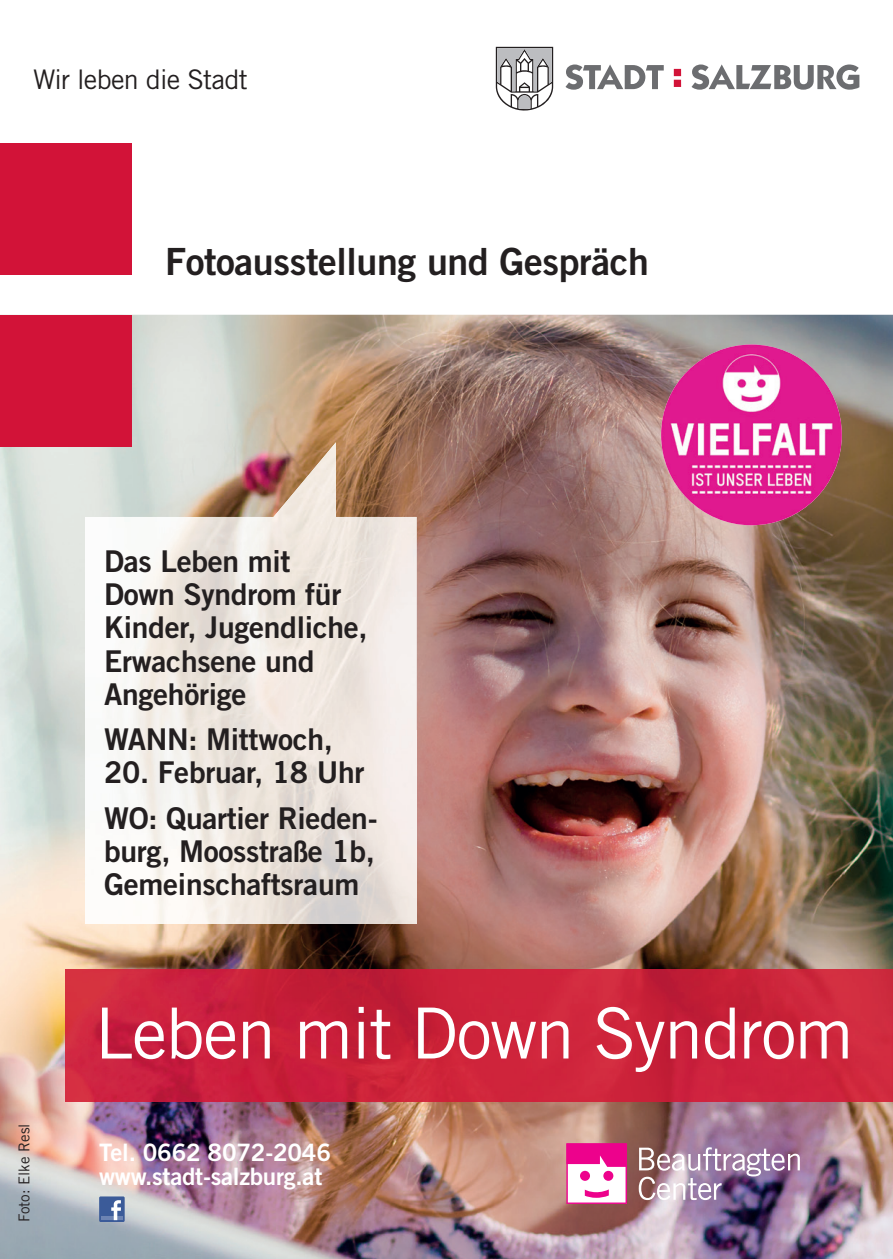
<style>
.page{position:relative;width:893px;height:1259px;background:#fff}
.page>*{position:absolute;margin:0;border:0;box-sizing:border-box;transform-origin:0 0}
.t1{font:70.5px "Trade Gothic";letter-spacing:-.025em;color:#fff}
.t2{font:37.5px "Trade Gothic Bold Two";letter-spacing:-.01em;color:#231f20}
.t3{font:30px/33px "Trade Gothic Bold Two";letter-spacing:-.01em;color:#231f20}
.t4{font:27px "Trade Gothic";letter-spacing:-.025em;color:#231f20}
.t5{font:24px/24px "Trade Gothic Bold Two";letter-spacing:-.01em;color:#fff}
.t6{font:15px "Trade Gothic";color:#231f20}
</style>
<div class="page">
<img style="left:0;top:315px;width:893px;height:944px">
<svg style="left:496px;top:47px;width:57px;height:64px"></svg>
<svg style="left:565px;top:64px;width:99px;height:26px"></svg>
<div style="left:674px;top:80px;width:7px;height:7px;background:#d21338"></div>
<div style="left:674px;top:69px;width:7px;height:7px;background:#d21338"></div>
<svg style="left:692px;top:64px;width:167px;height:26px"></svg>
<div style="left:0;top:144px;width:132px;height:131px;background:#d21338"></div>
<img style="left:661px;top:344px;width:181px;height:181px;border-radius:90px">
<img style="left:85px;top:442px;width:332px;height:481px">
<div style="left:99px;top:1196px;width:26px;height:26px;background:#3b5b99"></div>
<hr style="left:101px;top:1216px;width:22px;height:4px;background:#6d84b3">
<svg style="left:111px;top:1200px;width:10px;height:20px"></svg>
<img style="left:66px;top:969px;width:827px;height:132px">
<svg style="left:566px;top:1143px;width:61px;height:61px"></svg>
<img style="left:639px;top:1147px;width:161px;height:53px">
<div style="left:0;top:315px;width:132px;height:131px;background:#d21338"></div>
<p class="t4" style="left:33px;top:63px;width:216px">Wir leben die Stadt</p>
<p class="t2" style="left:165px;top:239px;width:485px">Fotoausstellung und Gespräch</p>
<p class="t3" style="left:104px;top:545px;width:265px">Das Leben mit<br>Down Syndrom für<br>Kinder, Jugendliche,<br>Erwachsene und<br>Angehörige</p>
<p class="t3" style="left:104px;top:722px;width:230px">WANN: Mittwoch,</p>
<p class="t3" style="left:104px;top:749px;width:275px;line-height:45.6px">20. Februar, 18 Uhr<br>WO: Quartier Rieden-</p>
<p class="t3" style="left:104px;top:834px;width:272px">burg, Moosstraße 1b,<br>Gemeinschaftsraum</p>
<p class="t6" style="left:15px;top:1222px;width:100px;rotate:-90deg">Foto: Elke Resl</p>
<h1 class="t1" style="left:94px;top:990px;width:761px">Leben mit Down Syndrom</h1>
<p class="t5" style="left:99px;top:1139px;width:233px">Tel. 0662 8072-2046 www.stadt-salzburg.at</p>
</div>
